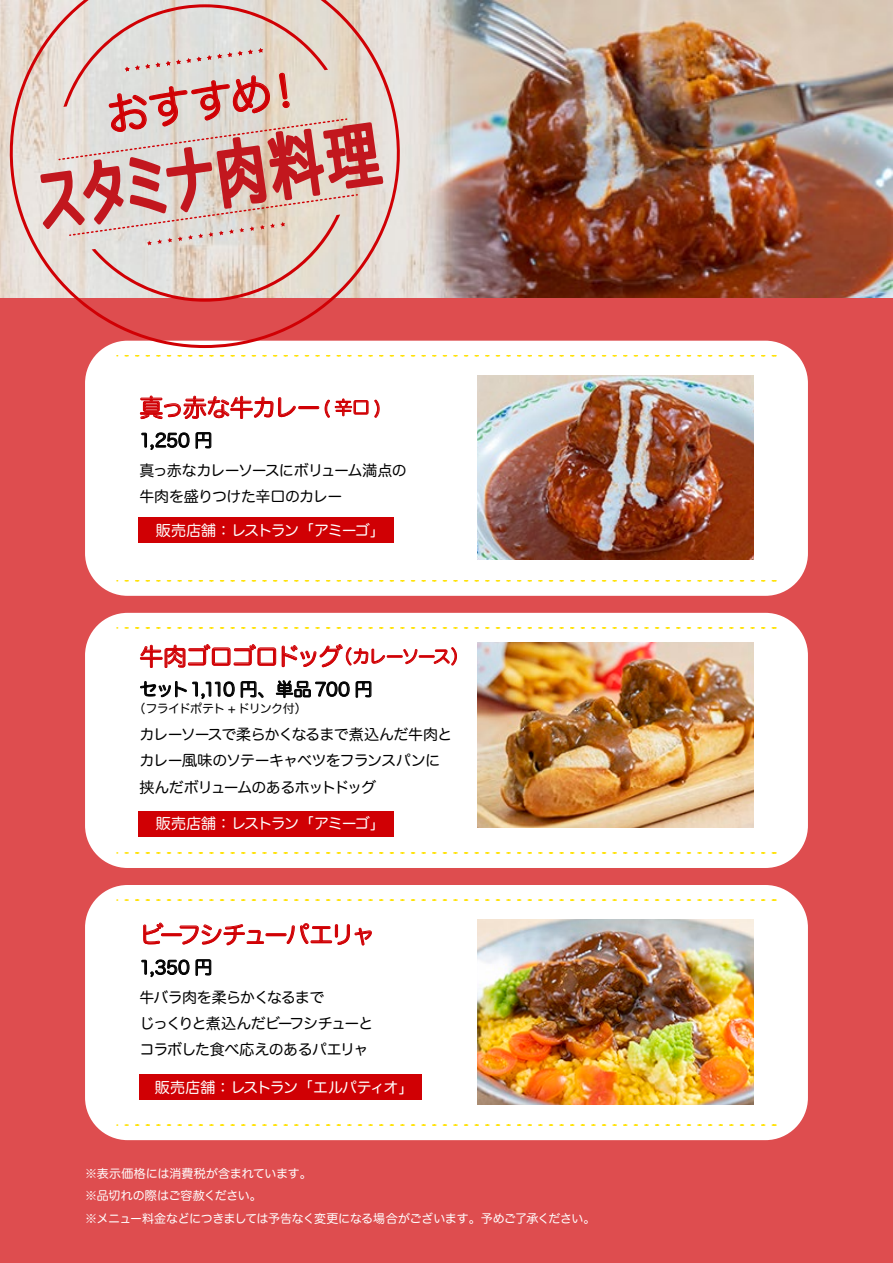
<style>
.page{position:relative;width:893px;height:1263px;background:#de4d4f}
.page>*{position:absolute;margin:0;border:0;box-sizing:border-box;transform-origin:0 0}
.t1{font:43.5px "Hira Maru Pro N W4";color:#d00004}
.t2{font:24px "Hira Maru Pro N W4";letter-spacing:-.05em;color:#d00004}
.t3{font:24px "Hira Maru Pro N W4";letter-spacing:-.075em;color:#d00004}
.t4{font:24px "Hira Maru Pro N W4";letter-spacing:-.115em;color:#d00004}
.t5{font:18px "Hira Maru Pro N W4";letter-spacing:-.05em;color:#000}
.t6{font:18px "Hira Maru Pro N W4";letter-spacing:-.015em;color:#000}
.t7{font:15px/26.2px "Hira Maru Pro N W4";letter-spacing:-.05em;color:#000}
.t8{font:15px "Hira Maru Pro N W4";letter-spacing:-.09em;color:#fff}
.t9{font:15px "Hira Maru Pro N W4";letter-spacing:-.07em;color:#fff}
.t10{font:12px/22.5px "Hira Maru Pro N W4";letter-spacing:-.02em;color:#fff}
.t11{font:12px "Hira Maru Pro N W4";letter-spacing:-.05em;color:#000}
.s1{font-size:18px}
</style>
<div class="page">
<div style="left:85px;top:885px;width:723px;height:255px;background:#fff;border-radius:43px"></div>
<svg style="left:125px;top:899px;width:651px;height:2px"></svg>
<svg style="left:125px;top:1124px;width:651px;height:2px"></svg>
<div style="left:139px;top:1074px;width:283px;height:26px;background:#d00004"></div>
<svg style="left:143px;top:923px;width:20px;height:21px"></svg>
<div style="left:161px;top:933px;width:21px;height:3px;border:1px solid #d00004"></div>
<svg style="left:180px;top:924px;width:84px;height:21px"></svg>
<div style="left:266px;top:933px;width:20px;height:3px;border:1px solid #d00004"></div>
<svg style="left:287px;top:923px;width:85px;height:22px"></svg>
<svg style="left:141px;top:959px;width:48px;height:18px"></svg>
<svg style="left:196px;top:959px;width:15px;height:17px"></svg>
<div style="left:85px;top:613px;width:723px;height:255px;background:#fff;border-radius:43px"></div>
<svg style="left:125px;top:627px;width:651px;height:2px"></svg>
<svg style="left:125px;top:852px;width:651px;height:2px"></svg>
<svg style="left:140px;top:644px;width:136px;height:24px"></svg>
<svg style="left:282px;top:644px;width:175px;height:23px"></svg>
<svg style="left:140px;top:681px;width:95px;height:18px"></svg>
<svg style="left:241px;top:681px;width:23px;height:17px"></svg>
<svg style="left:276px;top:680px;width:74px;height:19px"></svg>
<svg style="left:356px;top:681px;width:15px;height:17px"></svg>
<div style="left:139px;top:811px;width:255px;height:25px;background:#d00004"></div>
<div style="left:85px;top:341px;width:723px;height:255px;background:#fff;border-radius:43px"></div>
<svg style="left:125px;top:355px;width:651px;height:1px"></svg>
<svg style="left:125px;top:580px;width:651px;height:1px"></svg>
<div style="left:139px;top:517px;width:255px;height:26px;background:#d00004"></div>
<svg style="left:141px;top:432px;width:48px;height:18px"></svg>
<svg style="left:196px;top:432px;width:15px;height:17px"></svg>
<svg style="left:140px;top:396px;width:156px;height:24px"></svg>
<div style="left:298px;top:406px;width:21px;height:3px;border:1px solid #d00004"></div>
<svg style="left:325px;top:399px;width:43px;height:19px"></svg>
<svg style="left:374px;top:400px;width:6px;height:18px"></svg>
<img style="left:477px;top:643px;width:277px;height:184px">
<img style="left:477px;top:920px;width:277px;height:184px">
<img style="left:477px;top:375px;width:277px;height:184px">
<img style="left:413px;top:0;width:480px;height:298px">
<svg style="left:0;top:0;width:413px;height:348px"></svg>
<svg style="left:38px;top:4px;width:347px;height:298px;background:#ddbcb6"></svg>
<h1 class="t1" style="left:101px;top:78px;width:203px;rotate:-8deg">おすすめ！</h1>
<h2 class="t3" style="left:139px;top:387px;width:243px">真っ赤な牛カレー <span class="s1">( 辛口 )</span></h2>
<p class="t6" style="left:139px;top:425px;width:75px">1,250 円</p>
<p class="t7" style="left:139px;top:456px;width:269px">真っ赤なカレーソースにボリューム満点の牛肉を盛りつけた辛口のカレー</p>
<p class="t8" style="left:156px;top:517px;width:230px">販売店舗：レストラン「アミーゴ」</p>
<h2 class="t2" style="left:139px;top:636px;width:331px">牛肉ゴロゴロドッグ<span class="s1">（カレーソース）</span></h2>
<p class="t5" style="left:139px;top:674px;width:235px">セット1,110 円、単品 700 円</p>
<p class="t11" style="left:133px;top:698px;width:175px">（フライドポテト + ドリンク付）</p>
<p class="t7" style="left:139px;top:720px;width:314px">カレーソースで柔らかくなるまで煮込んだ牛肉とカレー風味のソテーキャベツをフランスパンに挟んだボリュームのあるホットドッグ</p>
<p class="t8" style="left:156px;top:811px;width:230px">販売店舗：レストラン「アミーゴ」</p>
<h2 class="t4" style="left:139px;top:914px;width:237px">ビーフシチューパエリャ</h2>
<p class="t6" style="left:139px;top:952px;width:75px">1,350 円</p>
<p class="t7" style="left:139px;top:983px;width:235px">牛バラ肉を柔らかくなるまで<br>じっくりと煮込んだビーフシチューとコラボした食べ応えのあるパエリャ</p>
<p class="t9" style="left:155px;top:1074px;width:260px">販売店舗：レストラン「エルパティオ」</p>
<p class="t10" style="left:85px;top:1161px;width:512px">※表示価格には消費税が含まれています。<br>※品切れの際はご容赦ください。<br>※メニュー料金などにつきましては予告なく変更になる場合がございます。予めご了承ください。</p>
</div>
